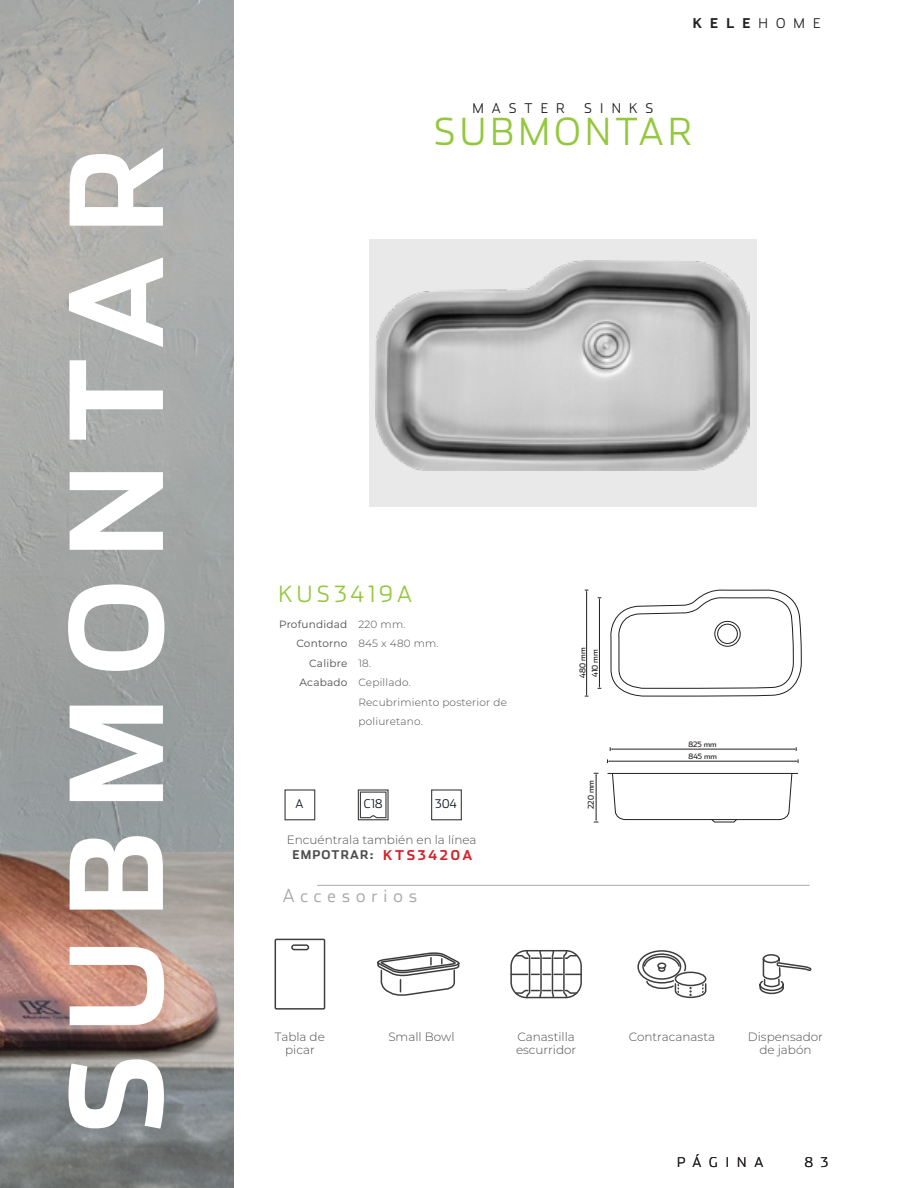
<style>
.page{position:relative;width:918px;height:1188px;background:#fff}
.page>*{position:absolute;margin:0;border:0;box-sizing:border-box;transform-origin:0 0}
.t1{font:700 127.5px "Stainless";letter-spacing:.17em;color:#fff}
.t2{font:300 37.5px "Stainless";letter-spacing:.12em;color:#94c83c}
.t3{font:300 22.5px "Stainless";letter-spacing:.2em;color:#94c83c}
.t4{font:300 18px "Stainless";letter-spacing:.33em;color:#a8a9ad}
.t5{font:300 13.5px "Stainless";letter-spacing:.6em;color:#231f20}
.t6{font:700 13.5px "Stainless";color:#231f20}
.t7{font:700 13.5px "Stainless";letter-spacing:.2em;color:#d1232a}
.t8{font:300 12px "Montserrat";color:#4b4c4d}
.t9{font:700 12px "Stainless";letter-spacing:.1em;color:#4b4c4d}
.t10{font:300 12px "Stainless";letter-spacing:.03em;color:#0e171f}
.t11{font:300 10.5px/19.5px "Montserrat";letter-spacing:.02em;color:#4b4c4d}
.t12{font:10.5px "Montserrat";letter-spacing:.02em;color:#4b4c4d}
.t13{font:7.95px/12.3px "Stainless";color:#231f20}
.t14{font:7.35px "Stainless";color:#231f20}
.s1{font-weight:300}
</style>
<div class="page">
<hr style="left:317px;top:885px;width:493px;height:1px;background:#a8a9ad">
<img style="left:0;top:0;width:234px;height:1188px">
<div style="left:369px;top:239px;width:388px;height:268px;background:#e9e9ea"></div>
<img style="left:375px;top:260px;width:375px;height:211px">
<svg style="left:510px;top:950px;width:72px;height:49px"></svg>
<svg style="left:637px;top:950px;width:70px;height:49px"></svg>
<svg style="left:759px;top:954px;width:53px;height:41px"></svg>
<svg style="left:274px;top:938px;width:52px;height:72px"></svg>
<svg style="left:377px;top:952px;width:83px;height:44px"></svg>
<hr style="left:599px;top:600px;width:1px;height:87px;background:#231f20">
<hr style="left:586px;top:592px;width:1px;height:102px;background:#231f20">
<svg style="left:610px;top:590px;width:192px;height:106px"></svg>
<hr style="left:612px;top:749px;width:182px;height:1px;background:#231f20">
<hr style="left:609px;top:761px;width:187px;height:1px;background:#231f20">
<hr style="left:596px;top:775px;width:1px;height:45px;background:#231f20">
<svg style="left:594px;top:819px;width:4px;height:4px"></svg>
<hr style="left:608px;top:773px;width:190px;height:1px;background:#231f20">
<svg style="left:612px;top:773px;width:180px;height:49px"></svg>
<svg style="left:284px;top:789px;width:32px;height:32px"></svg>
<svg style="left:357px;top:789px;width:32px;height:32px"></svg>
<svg style="left:431px;top:789px;width:31px;height:32px"></svg>
<p class="t1" style="left:38px;top:1134px;width:991px;rotate:-90deg">SUBMONTAR</p>
<p class="t5" style="left:472px;top:100px;width:94px">MASTER</p>
<p class="t5" style="left:584px;top:100px;width:71px">SINKS</p>
<p class="t6" style="left:693px;top:14px;width:129px">KELE<span class="s1">HOME</span></p>
<p class="t2" style="left:434px;top:110px;width:260px">SUBMONTAR</p>
<p class="t3" style="left:278px;top:581px;width:135px">KUS3419A</p>
<p class="t12" style="left:279px;top:617px;width:70px">Profundidad</p>
<p class="t12" style="left:296px;top:636px;width:52px">Contorno</p>
<p class="t12" style="left:309px;top:656px;width:40px">Calibre</p>
<p class="t12" style="left:300px;top:675px;width:49px">Acabado</p>
<p class="t11" style="left:358px;top:614px;width:49px">220 mm.</p>
<p class="t11" style="left:358px;top:633px;width:82px">845 x 480 mm.</p>
<p class="t11" style="left:358px;top:653px;width:14px">18.</p>
<p class="t11" style="left:358px;top:672px;width:54px">Cepillado.</p>
<p class="t11" style="left:358px;top:692px;width:150px">Recubrimiento posterior de poliuretano.</p>
<p class="t10" style="left:295px;top:797px;width:9px">A</p>
<p class="t10" style="left:364px;top:797px;width:20px">C18</p>
<p class="t8" style="left:287px;top:832px;width:191px">Encuéntrala también en la línea</p>
<p class="t9" style="left:292px;top:847px;width:83px">EMPOTRAR:</p>
<p class="t7" style="left:383px;top:847px;width:91px">KTS3420A</p>
<p class="t10" style="left:435px;top:797px;width:23px">304</p>
<h3 class="t4" style="left:283px;top:885px;width:136px">Accesorios</h3>
<p class="t13" style="left:576px;top:678px;width:32px;rotate:-90deg">480 mm<br>410 mm</p>
<p class="t13" style="left:585px;top:809px;width:31px;rotate:-90deg">220 mm</p>
<p class="t14" style="left:688px;top:740px;width:30px">825 mm</p>
<p class="t14" style="left:689px;top:752px;width:30px">845 mm</p>
<p class="t8" style="left:275px;top:1028px;width:51px">Tabla de</p>
<p class="t8" style="left:285px;top:1042px;width:31px">picar</p>
<p class="t8" style="left:388px;top:1028px;width:68px">Small Bowl</p>
<p class="t8" style="left:517px;top:1028px;width:59px">Canastilla</p>
<p class="t8" style="left:516px;top:1042px;width:62px">escurridor</p>
<p class="t8" style="left:629px;top:1028px;width:88px">Contracanasta</p>
<p class="t8" style="left:748px;top:1028px;width:77px">Dispensador</p>
<p class="t8" style="left:759px;top:1042px;width:54px">de jabón</p>
<p class="t5" style="left:677px;top:1154px;width:88px">PÁGINA</p>
<p class="t5" style="left:805px;top:1154px;width:25px">8 3</p>
</div>
